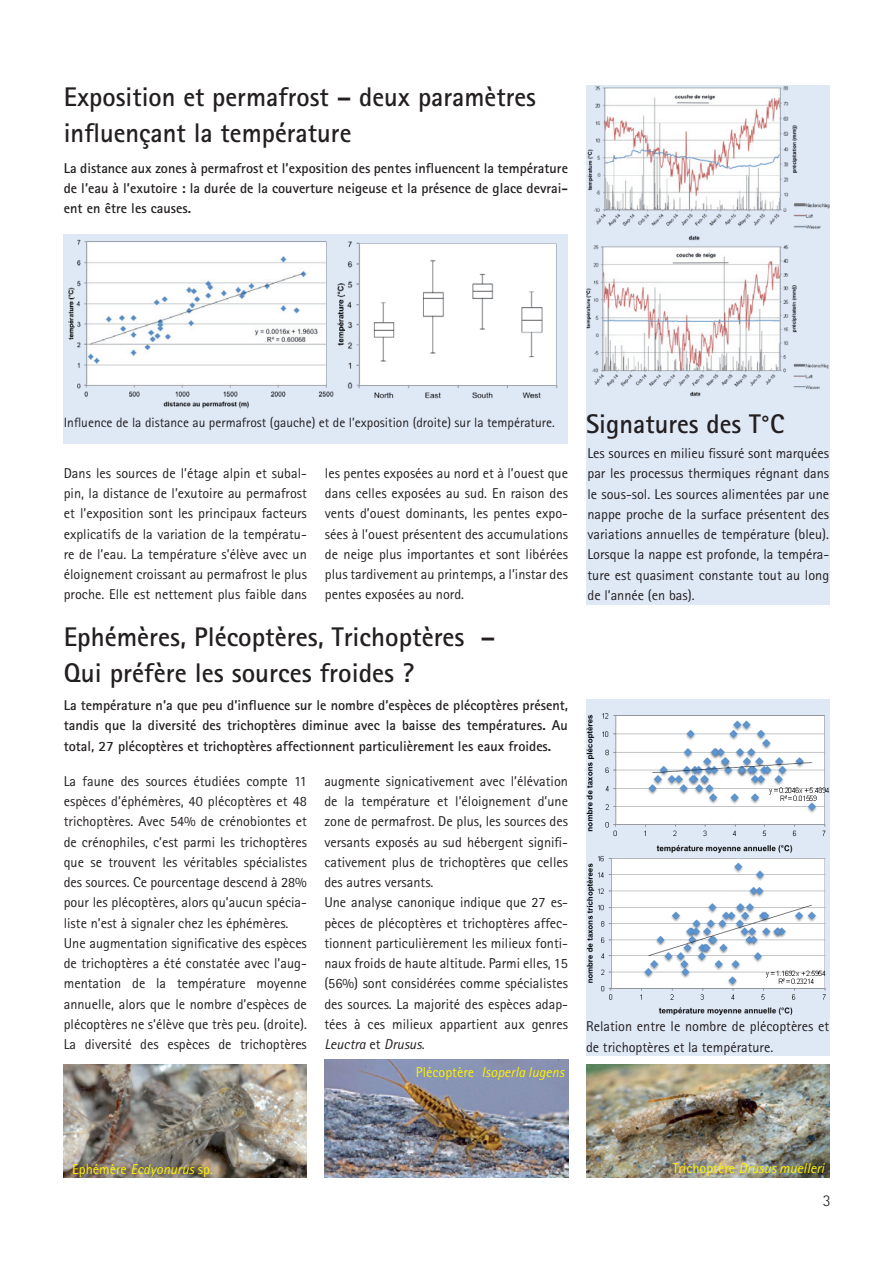
<style>
.page{position:relative;width:893px;height:1263px;background:#fff}
.page>*{position:absolute;margin:0;border:0;box-sizing:border-box;transform-origin:0 0}
.t1{font:700 27px/36px "Rotis Sans Serif";color:#231f20}
.t2{font:300 16.5px "Rotis Sans Serif";color:#231f20}
.t3{font:14.25px/20.2px "Rotis Sans Serif";color:#231f20;text-align:justify}
.t4{font:700 14.25px/20.2px "Rotis Sans Serif";color:#231f20;text-align:justify}
.t5{font:italic 14.25px "Rotis Sans Serif";color:#fff101}
.t6{font:14.25px "Rotis Sans Serif";color:#fff101}
.t7{font:13.5px "Rotis Sans Serif";color:#231f20}
.s1{font-weight:700;font-size:27px}
.s2{font-style:italic}
.s3{font-style:normal}
</style>
<div class="page">
<div style="left:586px;top:85px;width:243px;height:519px;background:#dfe9f6"></div>
<div style="left:64px;top:234px;width:504px;height:209px;background:#dfe9f6"></div>
<div style="left:586px;top:699px;width:243px;height:356px;background:#dfe9f6"></div>
<img style="left:325px;top:1060px;width:243px;height:118px">
<img style="left:64px;top:1064px;width:243px;height:114px">
<img style="left:586px;top:1064px;width:243px;height:114px">
<img style="left:63px;top:234px;width:262px;height:183px">
<img style="left:325px;top:241px;width:233px;height:158px">
<img style="left:586px;top:862px;width:244px;height:164px">
<img style="left:587px;top:85px;width:243px;height:155px">
<img style="left:586px;top:242px;width:244px;height:155px">
<img style="left:586px;top:705px;width:244px;height:157px">
<h1 class="t1" style="left:64px;top:79px;width:474px">Exposition et permafrost – deux paramètres influençant la température</h1>
<p class="t4" style="left:64px;top:157px;width:506px">La distance aux zones à permafrost et l’exposition des pentes influencent la température de l’eau à l’exutoire : la durée de la couverture neigeuse et la présence de glace devrai&shy;ent en être les causes.</p>
<p class="t7" style="left:64px;top:414px;width:722px">Influence de la distance au permafrost (gauche) et de l’exposition (droite) sur la température. <span class="s1">Signatures des T°C</span></p>
<p class="t3" style="left:587px;top:443px;width:243px">Les sources en milieu fissuré sont marquées par les processus thermiques régnant dans le sous-sol. Les sources alimentées par une nappe proche de la surface présentent des variations annuelles de température (bleu).<br>Lorsque la nappe est profonde, la tempéra&shy;ture est quasiment constante tout au long de l’année (en bas).</p>
<p class="t3" style="left:64px;top:463px;width:245px">Dans les sources de l’étage alpin et subal&shy;pin, la distance de l’exutoire au permafrost et l’exposition sont les principaux facteurs explicatifs de la variation de la températu&shy;re de l’eau. La température s’élève avec un éloignement croissant au permafrost le plus proche. Elle est nettement plus faible dans</p>
<p class="t3" style="left:325px;top:463px;width:245px">les pentes exposées au nord et à l’ouest que dans celles exposées au sud. En raison des vents d’ouest dominants, les pentes expo&shy;sées à l’ouest présentent des accumulations de neige plus importantes et sont libérées plus tardivement au printemps, a l’instar des pentes exposées au nord.</p>
<h1 class="t1" style="left:64px;top:618px;width:433px">Ephémères, Plécoptères, Trichoptères –<br>Qui préfère les sources froides ?</h1>
<p class="t4" style="left:64px;top:695px;width:506px">La température n’a que peu d’influence sur le nombre d’espèces de plécoptères présent, tandis que la diversité des trichoptères diminue avec la baisse des températures. Au total, 27 plécoptères et trichoptères affectionnent particulièrement les eaux froides.</p>
<p class="t3" style="left:64px;top:771px;width:245px;text-align:left">La faune des sources étudiées compte 11 espèces d’éphémères, 40 plécoptères et 48 trichoptères. Avec 54% de crénobiontes et de crénophiles, c’est parmi les trichoptères que se trouvent les véritables spécialistes des sources. Ce pourcentage descend à 28% pour les plécoptères, alors qu’aucun spécia&shy;liste n’est à signaler chez les éphémères.<br>Une augmentation significative des espèces de trichoptères a été constatée avec l’aug&shy;mentation de la température moyenne annuelle, alors que le nombre d’espèces de plécoptères ne s’élève que très peu. (droite).<br>La diversité des espèces de trichoptères</p>
<p class="t3" style="left:324px;top:771px;width:245px;text-align:left">augmente signicativement avec l’élévation de la température et l’éloignement d’une zone de permafrost. De plus, les sources des versants exposés au sud hébergent signifi&shy;cativement plus de trichoptères que celles des autres versants.<br>Une analyse canonique indique que 27 es&shy;pèces de plécoptères et trichoptères affec&shy;tionnent particulièrement les milieux fonti&shy;naux froids de haute altitude. Parmi elles, 15 (56%) sont considérées comme spécialistes des sources. La majorité des espèces adap&shy;tées à ces milieux appartient aux genres <span class="s2">Leuctra</span> et <span class="s2">Drusus</span>.</p>
<p class="t5" style="left:416px;top:1063px;width:150px"><span class="s3">Plécoptère</span> Isoperla lugens</p>
<p class="t3" style="left:586px;top:1016px;width:245px">Relation entre le nombre de plécoptères et de trichoptères et la température.</p>
<p class="t6" style="left:72px;top:1160px;width:142px">Ephémère <span class="s2">Ecdyonurus</span> sp.</p>
<p class="t5" style="left:673px;top:1159px;width:153px"><span class="s3">Trichoptère</span> Drusus muelleri</p>
<p class="t2" style="left:823px;top:1191px;width:9px">3</p>
</div>
